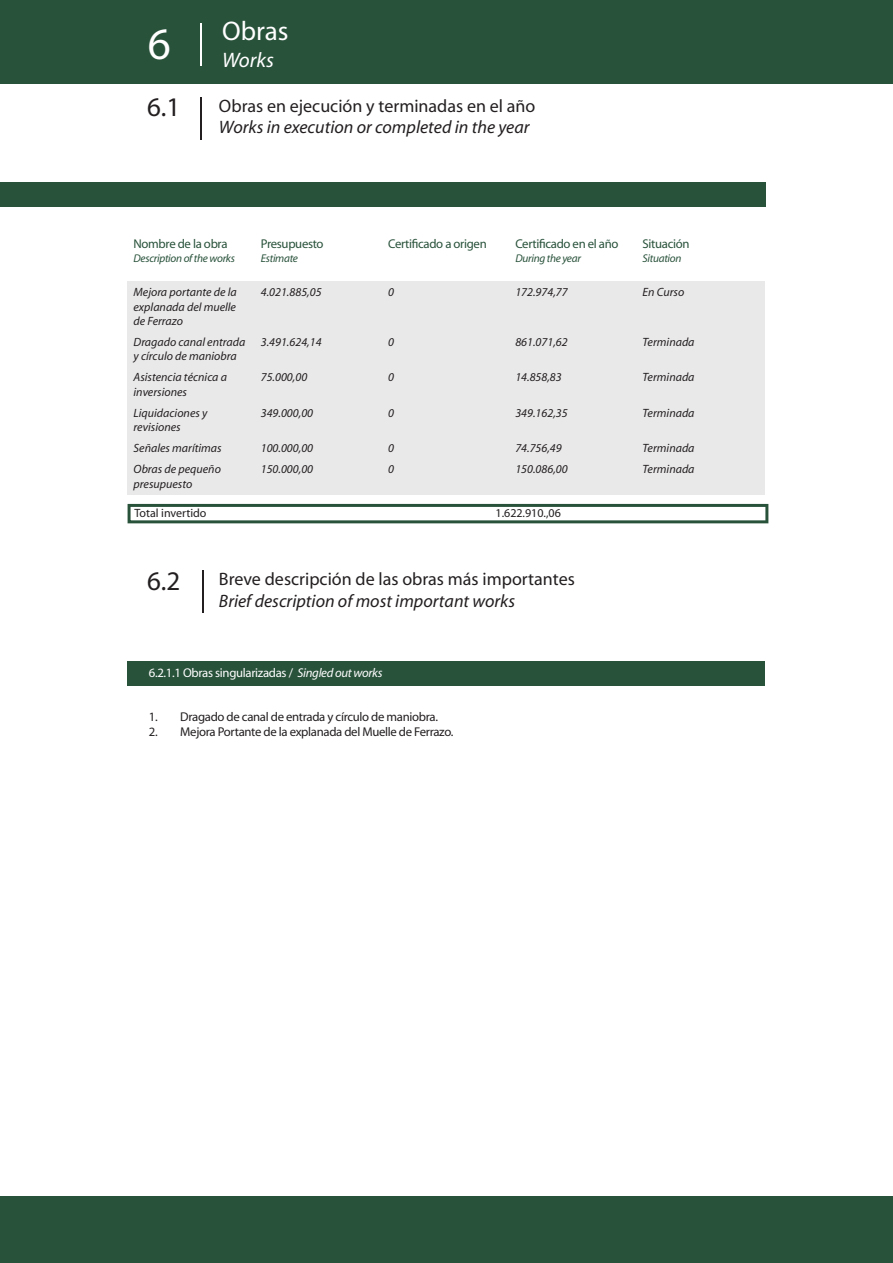
<style>
.page{position:relative;width:893px;height:1263px;background:#fff}
.page>*{position:absolute;margin:0;border:0;box-sizing:border-box;transform-origin:0 0}
.t1{font:27px "Myriad";color:#231f20}
.t2{font:27px "Myriad";color:#fff}
.t3{font:italic 21px "Myriad";color:#fff}
.t4{font:18px "Myriad";color:#231f20}
.t5{font:italic 18px "Myriad";color:#231f20}
.t6{font:12.75px "Myriad";letter-spacing:-.025em;color:#231f20}
.t7{font:12.75px "Myriad";letter-spacing:-.025em;color:#29523b}
.t8{font:12.75px "Myriad";letter-spacing:-.025em;color:#fff}
.t9{font:italic 12px/14.4px "Myriad";color:#231f20}
.t10{font:12px "Myriad";color:#231f20}
.t11{font:italic 11.25px "Myriad";letter-spacing:-.025em;color:#29523b}
.s1{font-style:italic}
</style>
<div class="page">
<div style="left:128px;top:282px;width:637px;height:213px;background:#eae9e9"></div>
<div style="left:0;top:182px;width:765px;height:24px;background:#29523b"></div>
<div style="left:0;top:0;width:893px;height:84px;background:#29523b"></div>
<hr style="left:200px;top:23px;width:2px;height:43px;background:#fff">
<hr style="left:200px;top:97px;width:2px;height:42px;background:#231f20">
<div style="left:0;top:1197px;width:893px;height:66px;background:#29523b"></div>
<div style="left:128px;top:662px;width:637px;height:24px;background:#29523b"></div>
<svg style="left:128px;top:504px;width:640px;height:19px"></svg>
<hr style="left:202px;top:570px;width:1px;height:42px;background:#231f20">
<h1 class="t2" style="left:222px;top:18px;width:68px">Obras</h1>
<h2 class="t3" style="left:148px;top:49px;width:128px"><sup>6</sup> Works</h2>
<h1 class="t1" style="left:147px;top:94px;width:35px">6.1</h1>
<h3 class="t4" style="left:219px;top:97px;width:318px">Obras en ejecución y terminadas en el año</h3>
<h3 class="t5" style="left:219px;top:118px;width:312px">Works in execution or completed in the year</h3>
<p class="t7" style="left:134px;top:238px;width:95px">Nombre de la obra</p>
<p class="t11" style="left:134px;top:252px;width:103px">Description of the works</p>
<p class="t7" style="left:261px;top:238px;width:64px">Presupuesto</p>
<p class="t11" style="left:261px;top:252px;width:39px">Estimate</p>
<p class="t7" style="left:388px;top:238px;width:100px">Certificado a origen</p>
<p class="t7" style="left:515px;top:238px;width:105px">Certificado en el año</p>
<p class="t11" style="left:515px;top:252px;width:67px">During the year</p>
<p class="t7" style="left:643px;top:238px;width:48px">Situación</p>
<p class="t11" style="left:643px;top:252px;width:40px">Situation</p>
<p class="t9" style="left:134px;top:285px;width:105px;text-align:justify">Mejora portante de la explanada del muelle de Ferrazo</p>
<p class="t9" style="left:261px;top:285px;width:62px">4.021.885,05</p>
<p class="t9" style="left:388px;top:285px;width:7px">0</p>
<p class="t9" style="left:515px;top:285px;width:54px">172.974,77</p>
<p class="t9" style="left:643px;top:285px;width:43px">En Curso</p>
<p class="t9" style="left:134px;top:335px;width:113px">Dragado canal entrada y círculo de maniobra</p>
<p class="t9" style="left:261px;top:335px;width:62px">3.491.624,14</p>
<p class="t9" style="left:388px;top:335px;width:7px">0</p>
<p class="t9" style="left:515px;top:335px;width:54px">861.071,62</p>
<p class="t9" style="left:643px;top:335px;width:53px">Terminada</p>
<p class="t9" style="left:134px;top:371px;width:95px">Asistencia técnica a inversiones</p>
<p class="t9" style="left:261px;top:371px;width:48px">75.000,00</p>
<p class="t9" style="left:388px;top:371px;width:7px">0</p>
<p class="t9" style="left:515px;top:371px;width:48px">14.858,83</p>
<p class="t9" style="left:643px;top:371px;width:53px">Terminada</p>
<p class="t9" style="left:134px;top:406px;width:75px">Liquidaciones y revisiones</p>
<p class="t9" style="left:261px;top:406px;width:54px">349.000,00</p>
<p class="t9" style="left:388px;top:406px;width:7px">0</p>
<p class="t9" style="left:515px;top:406px;width:54px">349.162,35</p>
<p class="t9" style="left:643px;top:406px;width:53px">Terminada</p>
<p class="t9" style="left:134px;top:441px;width:90px">Señales marítimas</p>
<p class="t9" style="left:261px;top:441px;width:54px">100.000,00</p>
<p class="t9" style="left:388px;top:441px;width:7px">0</p>
<p class="t9" style="left:515px;top:441px;width:48px">74.756,49</p>
<p class="t9" style="left:643px;top:441px;width:53px">Terminada</p>
<p class="t9" style="left:134px;top:462px;width:89px">Obras de pequeño presupuesto</p>
<p class="t9" style="left:261px;top:462px;width:54px">150.000,00</p>
<p class="t9" style="left:388px;top:462px;width:7px">0</p>
<p class="t9" style="left:515px;top:462px;width:54px">150.086,00</p>
<p class="t9" style="left:643px;top:462px;width:53px">Terminada</p>
<p class="t10" style="left:134px;top:507px;width:74px">Total invertido</p>
<p class="t10" style="left:496px;top:507px;width:67px">1.622.910.,06</p>
<h1 class="t1" style="left:147px;top:568px;width:35px">6.2</h1>
<h3 class="t4" style="left:219px;top:570px;width:357px">Breve descripción de las obras más importantes</h3>
<h3 class="t5" style="left:219px;top:592px;width:298px">Brief description of most important works</h3>
<p class="t8" style="left:149px;top:667px;width:235px">6.2.1.1 Obras singularizadas / <span class="s1">Singled out works</span></p>
<p class="t6" style="left:149px;top:710px;width:291px">1. Dragado de canal de entrada y círculo de maniobra.</p>
<p class="t6" style="left:149px;top:725px;width:306px">2. Mejora Portante de la explanada del Muelle de Ferrazo.</p>
</div>
